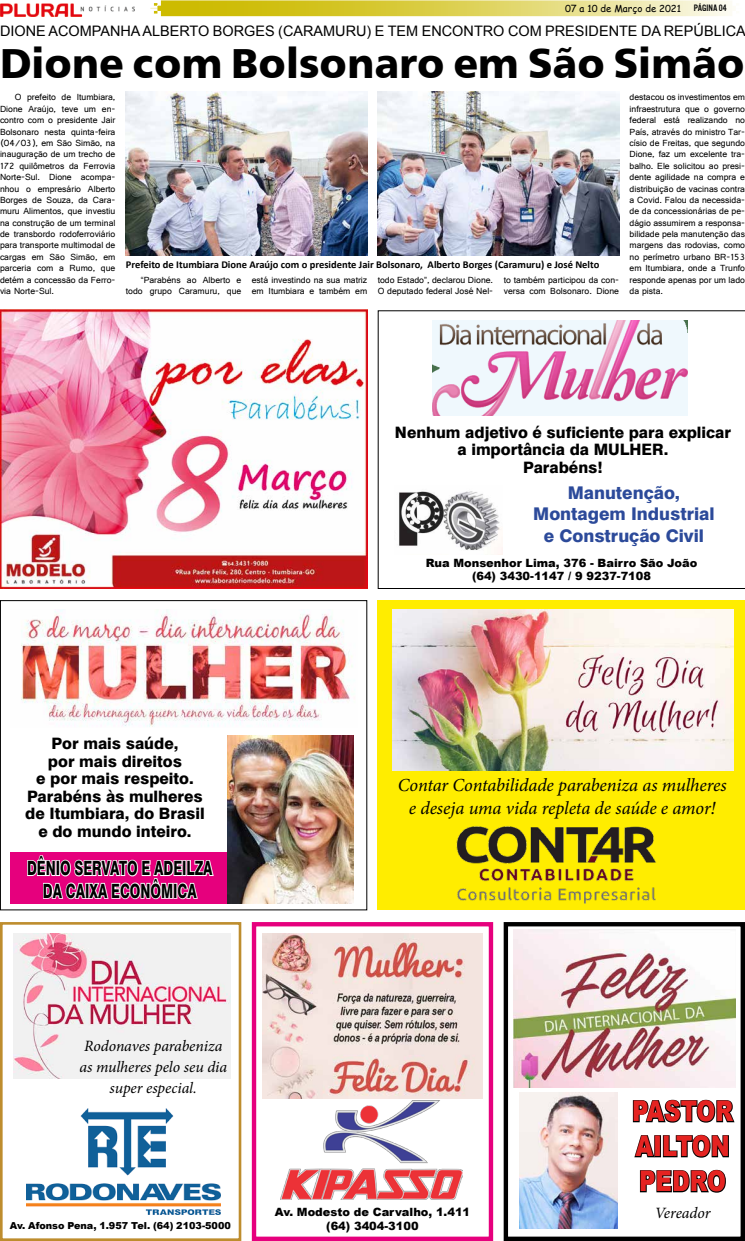
<style>
.page{position:relative;width:745px;height:1241px;background:#fff}
.page>*{position:absolute;margin:0;border:0;box-sizing:border-box;transform-origin:0 0}
.t1{font:42px "Humanist 777 BT Black B";color:#000}
.t2{font:900 28.44px/35px "Arial";color:#e52321;text-align:justify;scale:.8 1}
.t3{font:800 19.69px/22.8px "Swiss 721 BT";color:#000;text-align:center;scale:.67 1}
.t4{font:italic 18.38px/22.8px "Minion Pro";letter-spacing:-.005em;color:#000;text-align:center}
.t5{font:800 17.5px/21.9px "Swiss 721 BT";color:#2c4a9a;text-align:center}
.t6{font:800 15.75px/17.5px "Swiss 721 BT";color:#000;text-align:center}
.t7{font:italic 15.75px/21px "Minion Pro";letter-spacing:-.005em;color:#000;text-align:center}
.t8{font:14.44px "Arial";color:#000}
.t9{font:900 11.38px/13.7px "Arial";color:#000;text-align:center}
.t10{font:700 10.5px "Calibri";color:#000}
.t11{font:900 9.62px "Arial";color:#000}
.t12{font:9.62px "Comic Sans MS";color:#000}
.t13{font:9.62px "U.S.101";color:#000}
.t14{font:9.36px/11.4px "Gautami";color:#000}
</style>
<div class="page">
<img style="left:0;top:3px;width:135px;height:14px">
<svg style="left:150px;top:0;width:582px;height:16px;background:#dfd462"></svg>
<div style="left:377px;top:600px;width:367px;height:309px;background:#ffed00"></div>
<img style="left:456px;top:826px;width:200px;height:78px">
<img style="left:392px;top:609px;width:341px;height:161px">
<div style="left:0;top:921px;width:241px;height:319px;border:3px solid #be8d2e"></div>
<img style="left:26px;top:1108px;width:194px;height:106px">
<img style="left:13px;top:933px;width:218px;height:145px">
<div style="left:252px;top:921px;width:241px;height:319px;border:4px solid #e6007d"></div>
<img style="left:280px;top:1100px;width:182px;height:99px">
<img style="left:262px;top:933px;width:220px;height:164px">
<div style="left:503px;top:921px;width:241px;height:319px;border:4px solid #000"></div>
<img style="left:519px;top:1092px;width:98px;height:136px">
<svg style="left:632px;top:1099px;width:103px;height:24px"></svg>
<svg style="left:634px;top:1135px;width:21px;height:23px"></svg>
<div style="left:653px;top:1134px;width:7px;height:23px;border:2px solid #000"></div>
<svg style="left:662px;top:1134px;width:67px;height:24px"></svg>
<svg style="left:639px;top:1169px;width:87px;height:24px"></svg>
<img style="left:513px;top:929px;width:222px;height:158px">
<div style="left:0;top:600px;width:367px;height:310px;border:1px solid #000"></div>
<div style="left:11px;top:852px;width:216px;height:51px;background:#e6007d"></div>
<svg style="left:26px;top:855px;width:189px;height:49px"></svg>
<img style="left:227px;top:735px;width:126px;height:168px">
<img style="left:21px;top:609px;width:332px;height:118px">
<img style="left:0;top:309px;width:367px;height:280px">
<svg style="left:377px;top:310px;width:367px;height:279px"></svg>
<img style="left:432px;top:320px;width:255px;height:95px">
<svg style="left:394px;top:422px;width:338px;height:126px"></svg>
<img style="left:126px;top:92px;width:241px;height:153px">
<img style="left:377px;top:92px;width:241px;height:164px">
<img style="left:125px;top:245px;width:477px;height:11px">
<p class="t12" style="left:564px;top:1px;width:117px">07 a 10 de Março de 2021</p>
<p class="t13" style="left:693px;top:2px;width:35px">PÁGINa 04</p>
<h3 class="t8" style="left:0;top:21px;width:746px">DIONE ACOMPANHA ALBERTO BORGES (CARAMURU) E TEM ENCONTRO COM PRESIDENTE DA REPÚBLICA</h3>
<h1 class="t1" style="left:0;top:37px;width:745px">Dione com Bolsonaro em São Simão</h1>
<p class="t14" style="left:0;top:91px;width:117px;text-align:justify;text-indent:15px">O prefeito de Itumbiara, Dione Araújo, teve um en&shy;contro com o presidente Jair Bolsonaro nesta quinta-feira (04/03), em São Simão, na inauguração de um trecho de 172 quilômetros da Ferrovia Norte-Sul. Dione acompa&shy;nhou o empresário Alberto Borges de Souza, da Cara&shy;muru Alimentos, que investiu na construção de um terminal de transbordo rodoferroviário para transporte multimodal de cargas em São Simão, em parceria com a Rumo, que detém a concessão da Ferro&shy;via Norte-Sul.</p>
<p class="t14" style="left:629px;top:91px;width:117px;text-align:justify">destacou os investimentos em infraestrutura que o governo federal está realizando no País, através do ministro Tar&shy;císio de Freitas, que segundo Dione, faz um excelente tra&shy;balho. Ele solicitou ao presi&shy;dente agilidade na compra e distribuição de vacinas contra a Covid. Falou da necessida&shy;de da concessionárias de pe&shy;dágio assumirem a responsa&shy;bilidade pela manutenção das margens das rodovias, como no perímetro urbano BR-153 em Itumbiara, onde a Trunfo responde apenas por um lado da pista.</p>
<p class="t10" style="left:126px;top:257px;width:474px">Prefeito de Itumbiara Dione Araújo com o presidente Jair Bolsonaro, Alberto Borges (Caramuru) e José Nelto</p>
<p class="t14" style="left:126px;top:274px;width:117px;text-align:right">“Parabéns ao Alberto e todo grupo Caramuru, que</p>
<p class="t14" style="left:252px;top:274px;width:117px">está investindo na sua matriz em Itumbiara e também em</p>
<p class="t14" style="left:377px;top:274px;width:117px">todo Estado”, declarou Dione.<br>O deputado federal José Nel-</p>
<p class="t14" style="left:503px;top:274px;width:117px">to também participou da con&shy;versa com Bolsonaro. Dione</p>
<h3 class="t6" style="left:394px;top:423px;width:337px">Nenhum adjetivo é suficiente para explicar a importância da MULHER.<br>Parabéns!</h3>
<h3 class="t5" style="left:533px;top:481px;width:183px">Manutenção,<br>Montagem Industrial e Construção Civil</h3>
<p class="t9" style="left:425px;top:555px;width:273px">Rua Monsenhor Lima, 376 - Bairro São João (64) 3430-1147 / 9 9237-7108</p>
<h3 class="t6" style="left:25px;top:734px;width:181px">Por mais saúde,<br>por mais direitos<br>e por mais respeito.<br>Parabéns às mulheres de Itumbiara, do Brasil e do mundo inteiro.</h3>
<h3 class="t3" style="left:27px;top:856px;width:278px">DÊNIO SERVATO E ADEILZA<br>DA CAIXA ECONÔMICA</h3>
<h3 class="t4" style="left:397px;top:773px;width:330px">Contar Contabilidade parabeniza as mulheres e deseja uma vida repleta de saúde e amor!</h3>
<h3 class="t7" style="left:79px;top:1035px;width:149px">Rodonaves parabeniza as mulheres pelo seu dia super especial.</h3>
<p class="t11" style="left:10px;top:1218px;width:222px">Av. Afonso Pena, 1.957 Tel. (64) 2103-5000</p>
<p class="t9" style="left:274px;top:1204px;width:197px">Av. Modesto de Carvalho, 1.411 (64) 3404-3100</p>
<h2 class="t2" style="left:631px;top:1092px;width:128px">PASTOR AILTON PEDRO</h2>
<h3 class="t7" style="left:654px;top:1202px;width:57px">Vereador</h3>
</div>
